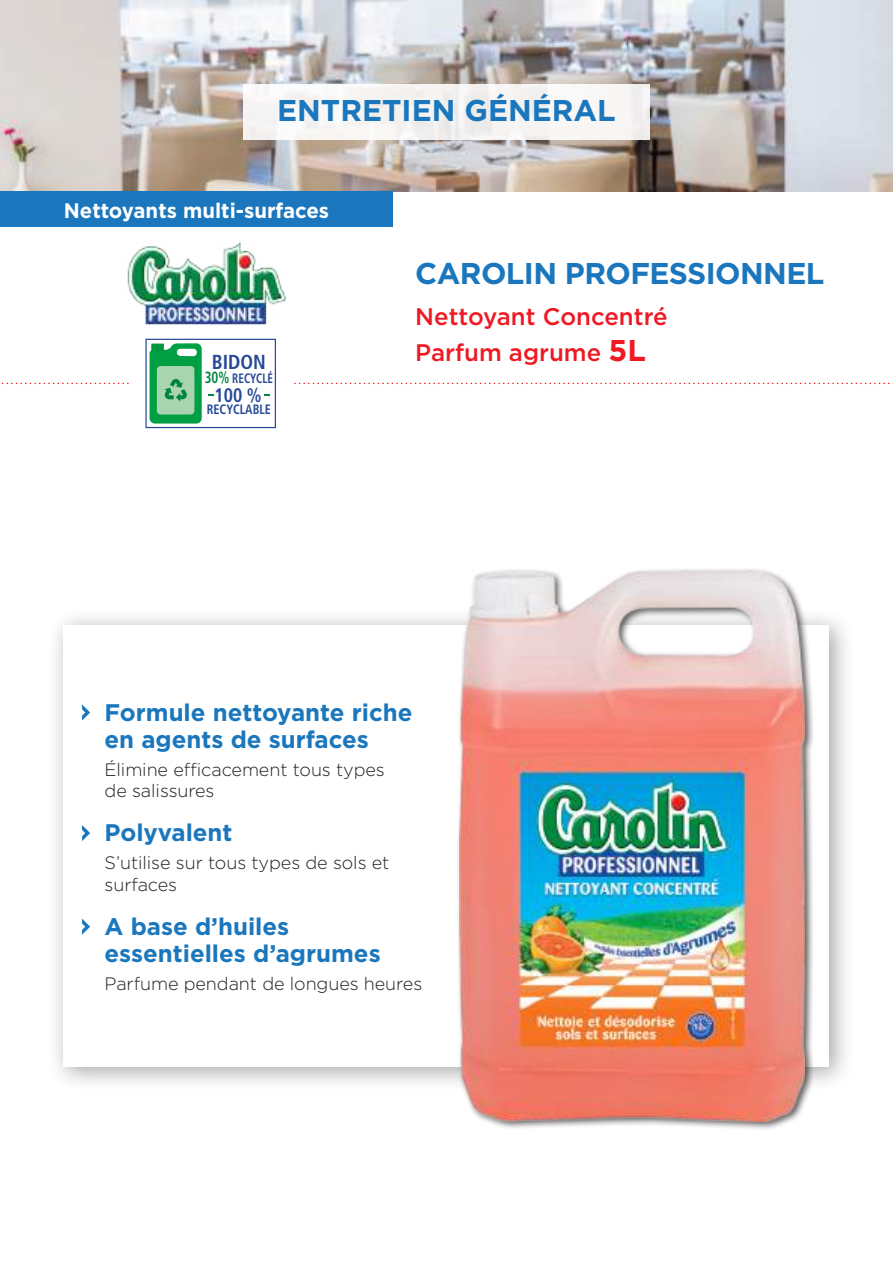
<style>
.page{position:relative;width:893px;height:1263px;background:#fff}
.page>*{position:absolute;margin:0;border:0;box-sizing:border-box;transform-origin:0 0}
.t1{font:700 30px "Gotham";letter-spacing:-.02em;color:#1b77bd}
.t2{font:700 30px "Gotham";color:#1b77bd}
.t3{font:700 24px/27px "Gotham";color:#1b77bd}
.t4{font:500 24px/36px "Gotham";color:#ef1923}
.t5{font:700 21px "Gotham";color:#fff}
.t6{font:700 condensed 20.25px "Frutiger LT Std";color:#264896}
.t7{font:700 condensed 19.65px "Frutiger LT Std";color:#264896;scale:.91 1}
.t8{font:300 18px/21.6px "Gotham";letter-spacing:-.005em;color:#241f1f}
.t9{font:700 condensed 13.65px "Frutiger LT Std";color:#264896;scale:.81 1}
.t10{font:700 condensed 13.65px "Frutiger LT Std";color:#264896;scale:.89 1}
.s1{font-size:16.2px;color:#00843f}
.s2{font-weight:700;font-size:30px}
</style>
<div class="page">
<img style="left:0;top:0;width:893px;height:191px">
<div style="left:47px;top:608px;width:808px;height:484px;background:#241f1f;opacity:.4"></div>
<div style="left:64px;top:625px;width:765px;height:441px;background:#fff"></div>
<svg style="left:82px;top:704px;width:8px;height:16px"></svg>
<svg style="left:82px;top:825px;width:8px;height:16px"></svg>
<svg style="left:82px;top:919px;width:8px;height:16px"></svg>
<div style="left:457px;top:567px;width:357px;height:564px;background:#241f1f;opacity:.75"></div>
<img style="left:459px;top:570px;width:346px;height:551px">
<div style="left:0;top:191px;width:393px;height:36px;background:#1b77bd"></div>
<img style="left:127px;top:242px;width:159px;height:83px">
<div style="left:145px;top:339px;width:131px;height:89px;border:1px solid #264896"></div>
<svg style="left:1px;top:343px;width:892px;height:81px"></svg>
<div style="left:243px;top:84px;width:407px;height:56px;background:#f6f5f3"></div>
<h1 class="t2" style="left:277px;top:91px;width:340px">ENTRETIEN GÉNÉRAL</h1>
<p class="t5" style="left:64px;top:196px;width:267px">Nettoyants multi-surfaces</p>
<p class="t6" style="left:212px;top:349px;width:56px">BIDON</p>
<p class="t9" style="left:205px;top:370px;width:86px"><span class="s1">30%</span> RECYCLÉ</p>
<p class="t10" style="left:207px;top:401px;width:74px">RECYCLABLE</p>
<p class="t7" style="left:214px;top:383px;width:53px">100 %</p>
<h1 class="t1" style="left:415px;top:254px;width:411px">CAROLIN PROFESSIONNEL</h1>
<h2 class="t4" style="left:415px;top:298px;width:254px">Nettoyant Concentré<br>Parfum agrume <span class="s2">5L</span></h2>
<h2 class="t3" style="left:105px;top:698px;width:309px">Formule nettoyante riche en agents de surfaces</h2>
<p class="t8" style="left:105px;top:758px;width:282px">Élimine efficacement tous types de salissures</p>
<h2 class="t3" style="left:105px;top:819px;width:130px">Polyvalent</h2>
<p class="t8" style="left:105px;top:851px;width:286px">S’utilise sur tous types de sols et surfaces</p>
<h2 class="t3" style="left:105px;top:913px;width:278px">A base d’huiles essentielles d’agrumes</h2>
<p class="t8" style="left:105px;top:972px;width:319px">Parfume pendant de longues heures</p>
</div>
